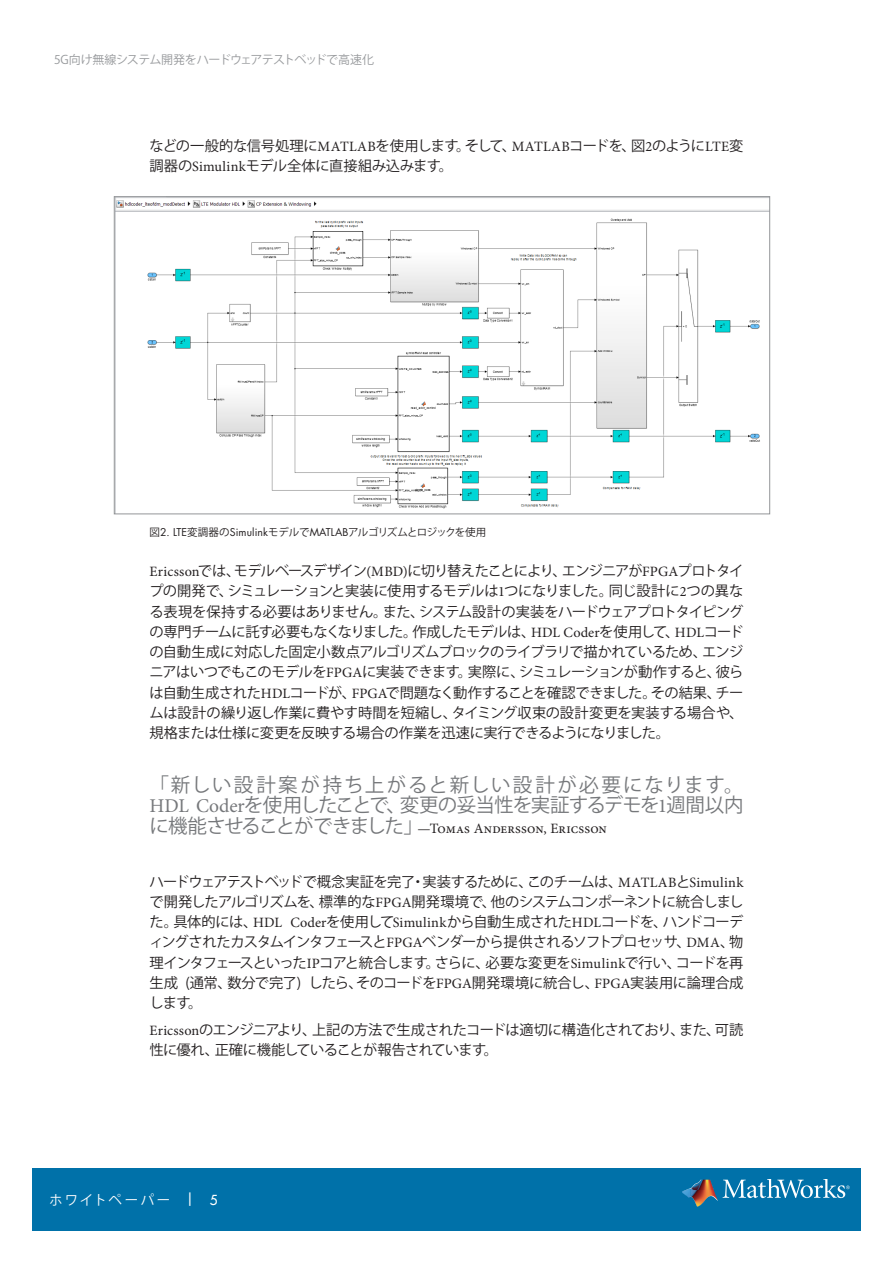
<style>
.page{position:relative;width:893px;height:1263px;background:#fff}
.page>*{position:absolute;margin:0;border:0;box-sizing:border-box;transform-origin:0 0}
.Body_Copy{font:19.5px/20.2px "Koz Go Pr 6 N";letter-spacing:.02em;color:#76787b}
.Body_Copy-2{font:14.25px/20.2px "Koz Go Pr 6 N";letter-spacing:-.03em;color:#231f20}
.Body_Copy-3{font:14.25px "Minion Pro";letter-spacing:.01em;color:#231f20}
.t1{font:13.5px "Koz Go Pr 6 N";letter-spacing:.16em;color:#fff}
.t2{font:12px "Koz Go Pr 6 N";letter-spacing:-.04em;color:#97999c}
.t3{font:10.5px "Koz Go Pr 6 N";letter-spacing:-.03em;color:#231f20}
.s1{font-family:"Minion Pro"}
.s2{font-family:"Futura Std"}
.s3{font-family:"Koz Go Pr 6 N";font-size:19.5px;color:#76787b}
.s4{font-family:"Futura Std";font-weight:500}
</style>
<div class="page">
<div style="left:32px;top:1168px;width:829px;height:62px;background:#0071a9"></div>
<img style="left:690px;top:1180px;width:24px;height:10px">
<svg style="left:682px;top:1188px;width:8px;height:9px"></svg>
<img style="left:690px;top:1190px;width:28px;height:17px">
<svg style="left:723px;top:1180px;width:127px;height:18px"></svg>
<img style="left:116px;top:198px;width:652px;height:311px">
<p class="t2" style="left:54px;top:52px;width:322px">5G向け無線システム開発をハードウェアテストベッドで高速化</p>
<p class="Body_Copy-2" style="left:149px;top:136px;width:595px">などの一般的な信号処理に<span class="s1">MATLAB</span>を使用します。そして、<span class="s1">MATLAB</span>コードを、図<span class="s1">2</span>のように<span class="s1">LTE</span>変調器の<span class="s1">Simulink</span>モデル全体に直接組み込みます。</p>
<p class="t3" style="left:149px;top:526px;width:338px">図<span class="s2">2. LTE</span>変調器の<span class="s2">Simulink</span>モデルで<span class="s2">MATLAB</span>アルゴリズムとロジックを使用</p>
<p class="Body_Copy-2" style="left:149px;top:561px;width:596px;text-align:justify"><span class="s1">Ericsson</span>では、モデルベースデザイン<span class="s1">(MBD)</span>に切り替えたことにより、エンジニアが<span class="s1">FPGA</span>プロトタイプの開発で、シミュレーションと実装に使用するモデルは<span class="s1">1</span>つになりました。同じ設計に<span class="s1">2</span>つの異なる表現を保持する必要はありません。また、システム設計の実装をハードウェアプロトタイピングの専門チームに託す必要もなくなりました。作成したモデルは、<span class="s1">HDL Coder</span>を使用して、<span class="s1">HDL</span>コードの自動生成に対応した固定小数点アルゴリズムブロックのライブラリで描かれているため、エンジニアはいつでもこのモデルを<span class="s1">FPGA</span>に実装できます。実際に、シミュレーションが動作すると、彼らは自動生成された<span class="s1">HDL</span>コードが、<span class="s1">FPGA</span>で問題なく動作することを確認できました。その結果、チームは設計の繰り返し作業に費やす時間を短縮し、タイミング収束の設計変更を実装する場合や、規格または仕様に変更を反映する場合の作業を迅速に実行できるようになりました。</p>
<p class="Body_Copy" style="left:149px;top:775px;width:596px">「新しい設計案が持ち上がると新しい設計が必要になります。<br><span class="s1">HDL Coder</span>を使用したことで、変更の妥当性を実証するデモを<span class="s1">1</span>週間以内</p>
<p class="Body_Copy-3" style="left:149px;top:820px;width:459px"><span class="s3">に機能させることができました」</span>—Tomas Andersson, Ericsson</p>
<p class="Body_Copy-2" style="left:149px;top:872px;width:596px;text-align:justify">ハードウェアテストベッドで概念実証を完了・実装するために、このチームは、<span class="s1">MATLAB</span>と<span class="s1">Simulink</span>で開発したアルゴリズムを、標準的な<span class="s1">FPGA</span>開発環境で、他のシステムコンポーネントに統合しました。具体的には、<span class="s1">HDL Coder</span>を使用して<span class="s1">Simulink</span>から自動生成された<span class="s1">HDL</span>コードを、ハンドコーディングされたカスタムインタフェースと<span class="s1">FPGA</span>ベンダーから提供されるソフトプロセッサ、<span class="s1">DMA</span>、物理インタフェースといった<span class="s1">IP</span>コアと統合します。さらに、必要な変更を<span class="s1">Simulink</span>で行い、コードを再生成 (通常、数分で完了) したら、そのコードを<span class="s1">FPGA</span>開発環境に統合し、<span class="s1">FPGA</span>実装用に論理合成します。</p>
<p class="Body_Copy-2" style="left:149px;top:1020px;width:595px"><span class="s1">Ericsson</span>のエンジニアより、上記の方法で生成されたコードは適切に構造化されており、また、可読性に優れ、正確に機能していることが報告されています。</p>
<p class="t1" style="left:49px;top:1192px;width:170px">ホワイトペーパー <span class="s4">| 5</span></p>
</div>
